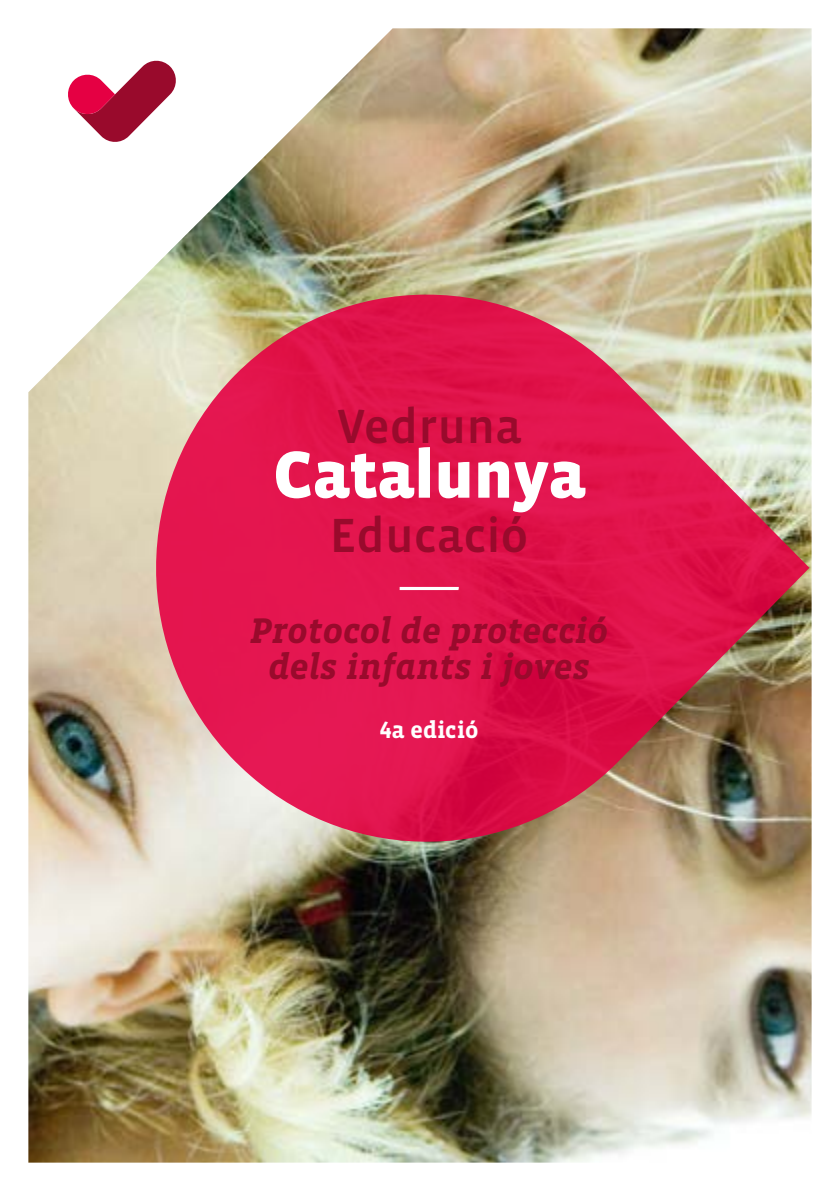
<style>
.page{position:relative;width:840px;height:1191px;background:#fff}
.page>*{position:absolute;margin:0;border:0;box-sizing:border-box;transform-origin:0 0}
.t1{font:900 68px "Vista Sans OT";color:#fff}
.t2{font:300 68px "Vista Sans OT";color:#fff}
.t3{font:500 49px "Vista Sans OT";color:#990a2c}
.t4{font:italic 700 36.2px/36.2px "Vista Slab OT";color:#990a2c;text-align:center}
.t5{font:700 24px "Vista Slab OT";color:#fff}
</style>
<div class="page">
<img style="left:28px;top:28px;width:783px;height:1134px">
<svg style="left:66px;top:59px;width:112px;height:85px"></svg>
<svg style="left:138px;top:281px;width:671px;height:562px;background:#d54a65"></svg>
<h2 class="t3" style="left:336px;top:401px;width:186px">Vedruna</h2>
<h1 class="t1" style="left:273px;top:440px;width:314px">Catalunya</h1>
<h2 class="t3" style="left:329px;top:510px;width:200px">Educació</h2>
<h1 class="t2" style="left:395px;top:549px;width:70px">—</h1>
<p class="t4" style="left:250px;top:613px;width:359px">Protocol de protecció dels infants i joves</p>
<p class="t5" style="left:380px;top:717px;width:100px">4a edició</p>
</div>
